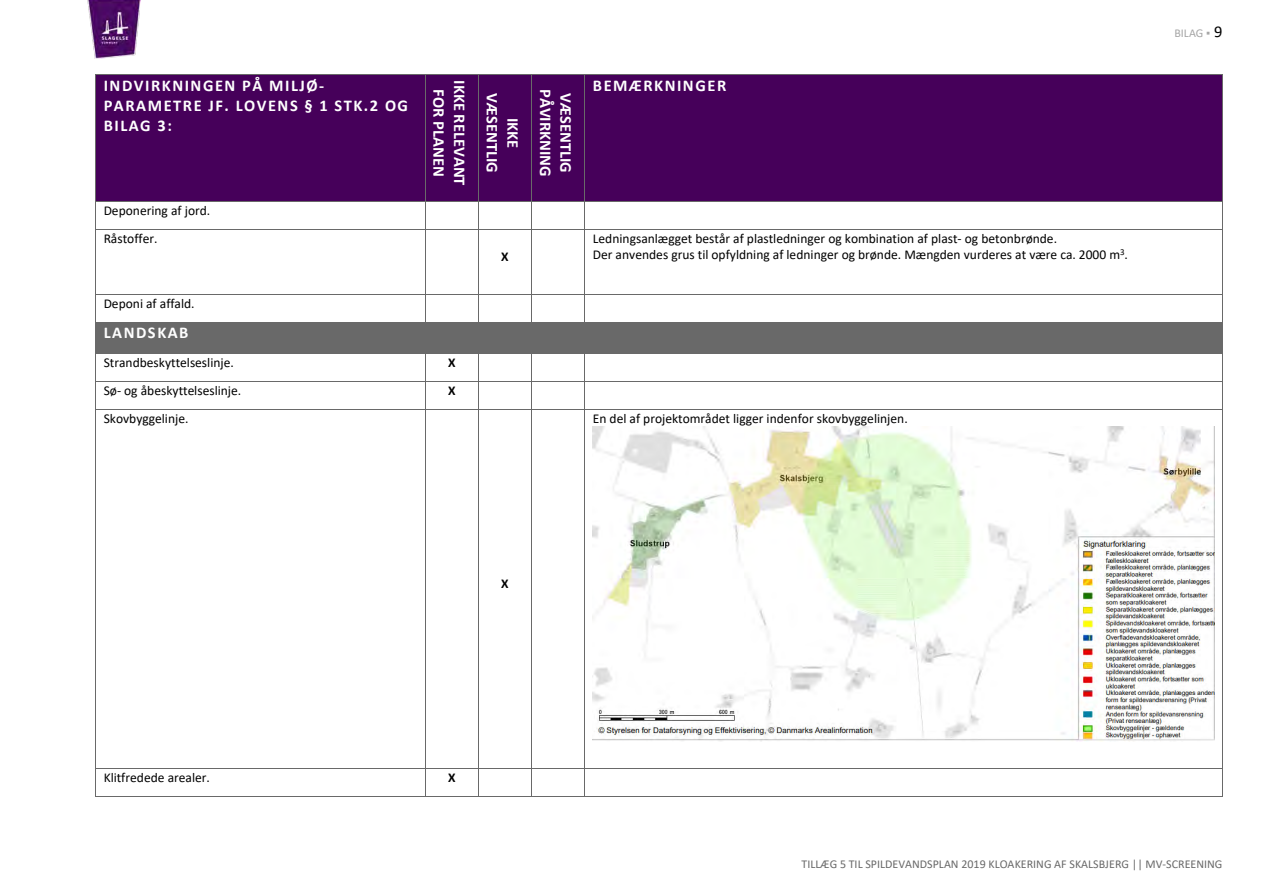
<style>
.page{position:relative;width:1263px;height:893px;background:#fff}
.page>*{position:absolute;margin:0;border:0;box-sizing:border-box;transform-origin:0 0}
.t1{font:700 16.5px/20.1px "Calibri";letter-spacing:.09em;color:#fff}
.t2{font:700 16.5px "Calibri";color:#fff}
.t3{font:13.5px "Calibri";color:#000}
.t4{font:700 13.5px "Calibri";color:#000}
.t5{font:12px "Calibri";color:#696969}
.t6{font:12px "Calibri";color:#a6a6a6}
.s1{font-size:16.5px;color:#000}
</style>
<div class="page">
<img style="left:88px;top:0;width:53px;height:58px">
<div style="left:96px;top:75px;width:329px;height:127px;background:#46005a"></div>
<div style="left:426px;top:75px;width:52px;height:116px;background:#46005a"></div>
<div style="left:479px;top:75px;width:52px;height:116px;background:#46005a"></div>
<div style="left:532px;top:75px;width:52px;height:127px;background:#46005a"></div>
<div style="left:585px;top:75px;width:637px;height:127px;background:#46005a"></div>
<hr style="left:96px;top:74px;width:329px;height:1px;background:#696969">
<hr style="left:426px;top:74px;width:52px;height:1px;background:#696969">
<hr style="left:479px;top:74px;width:52px;height:1px;background:#696969">
<hr style="left:532px;top:74px;width:52px;height:1px;background:#696969">
<hr style="left:585px;top:74px;width:637px;height:1px;background:#696969">
<hr style="left:95px;top:75px;width:1px;height:127px;background:#696969">
<div style="left:425px;top:191px;width:53px;height:10px;background:#46005a"></div>
<hr style="left:425px;top:75px;width:1px;height:127px;background:#696969">
<div style="left:478px;top:191px;width:54px;height:10px;background:#46005a"></div>
<hr style="left:478px;top:75px;width:1px;height:127px;background:#696969">
<hr style="left:531px;top:75px;width:1px;height:127px;background:#696969">
<hr style="left:584px;top:75px;width:1px;height:127px;background:#696969">
<hr style="left:1222px;top:75px;width:1px;height:127px;background:#696969">
<hr style="left:96px;top:202px;width:329px;height:1px;background:#696969">
<hr style="left:426px;top:202px;width:52px;height:1px;background:#696969">
<hr style="left:479px;top:202px;width:52px;height:1px;background:#696969">
<hr style="left:532px;top:202px;width:52px;height:1px;background:#696969">
<hr style="left:585px;top:202px;width:637px;height:1px;background:#696969">
<svg style="left:95px;top:202px;width:1px;height:28px"></svg>
<hr style="left:96px;top:229px;width:329px;height:1px;background:#696969">
<svg style="left:425px;top:202px;width:1px;height:28px"></svg>
<hr style="left:426px;top:229px;width:52px;height:1px;background:#696969">
<svg style="left:478px;top:202px;width:1px;height:28px"></svg>
<hr style="left:479px;top:229px;width:52px;height:1px;background:#696969">
<svg style="left:531px;top:202px;width:1px;height:28px"></svg>
<hr style="left:532px;top:229px;width:52px;height:1px;background:#696969">
<svg style="left:584px;top:202px;width:1px;height:28px"></svg>
<hr style="left:585px;top:229px;width:637px;height:1px;background:#696969">
<svg style="left:1222px;top:202px;width:1px;height:28px"></svg>
<hr style="left:95px;top:230px;width:1px;height:64px;background:#696969">
<hr style="left:425px;top:230px;width:1px;height:64px;background:#696969">
<hr style="left:478px;top:230px;width:1px;height:64px;background:#696969">
<hr style="left:531px;top:230px;width:1px;height:64px;background:#696969">
<hr style="left:584px;top:230px;width:1px;height:64px;background:#696969">
<hr style="left:1222px;top:230px;width:1px;height:64px;background:#696969">
<hr style="left:96px;top:294px;width:329px;height:1px;background:#696969">
<hr style="left:426px;top:294px;width:52px;height:1px;background:#696969">
<hr style="left:479px;top:294px;width:52px;height:1px;background:#696969">
<hr style="left:532px;top:294px;width:52px;height:1px;background:#696969">
<hr style="left:585px;top:294px;width:637px;height:1px;background:#696969">
<div style="left:96px;top:323px;width:329px;height:30px;background:#696969"></div>
<div style="left:426px;top:323px;width:52px;height:20px;background:#696969"></div>
<div style="left:479px;top:323px;width:52px;height:20px;background:#696969"></div>
<div style="left:532px;top:323px;width:52px;height:30px;background:#696969"></div>
<div style="left:593px;top:323px;width:621px;height:20px;background:#696969"></div>
<svg style="left:95px;top:294px;width:1px;height:28px"></svg>
<hr style="left:96px;top:322px;width:329px;height:1px;background:#696969">
<svg style="left:425px;top:294px;width:1px;height:28px"></svg>
<hr style="left:426px;top:322px;width:52px;height:1px;background:#696969">
<svg style="left:478px;top:294px;width:1px;height:28px"></svg>
<hr style="left:479px;top:322px;width:52px;height:1px;background:#696969">
<svg style="left:531px;top:294px;width:1px;height:28px"></svg>
<hr style="left:532px;top:322px;width:52px;height:1px;background:#696969">
<svg style="left:584px;top:294px;width:1px;height:28px"></svg>
<hr style="left:585px;top:322px;width:637px;height:1px;background:#696969">
<svg style="left:1222px;top:294px;width:1px;height:28px"></svg>
<hr style="left:95px;top:322px;width:1px;height:31px;background:#696969">
<div style="left:425px;top:343px;width:53px;height:10px;background:#696969"></div>
<hr style="left:425px;top:322px;width:1px;height:31px;background:#696969">
<div style="left:478px;top:343px;width:54px;height:10px;background:#696969"></div>
<hr style="left:478px;top:322px;width:1px;height:31px;background:#696969">
<hr style="left:531px;top:322px;width:1px;height:31px;background:#696969">
<div style="left:585px;top:343px;width:638px;height:10px;background:#696969"></div>
<hr style="left:584px;top:322px;width:1px;height:31px;background:#696969">
<hr style="left:1222px;top:322px;width:1px;height:31px;background:#696969">
<hr style="left:96px;top:353px;width:329px;height:1px;background:#696969">
<hr style="left:426px;top:353px;width:52px;height:1px;background:#696969">
<hr style="left:479px;top:353px;width:52px;height:1px;background:#696969">
<hr style="left:532px;top:353px;width:52px;height:1px;background:#696969">
<hr style="left:585px;top:353px;width:637px;height:1px;background:#696969">
<hr style="left:96px;top:381px;width:329px;height:1px;background:#696969">
<hr style="left:426px;top:381px;width:52px;height:1px;background:#696969">
<hr style="left:479px;top:381px;width:52px;height:1px;background:#696969">
<hr style="left:532px;top:381px;width:52px;height:1px;background:#696969">
<hr style="left:585px;top:381px;width:637px;height:1px;background:#696969">
<svg style="left:95px;top:353px;width:1px;height:57px"></svg>
<hr style="left:96px;top:409px;width:329px;height:1px;background:#696969">
<svg style="left:425px;top:353px;width:1px;height:57px"></svg>
<hr style="left:426px;top:409px;width:52px;height:1px;background:#696969">
<svg style="left:478px;top:353px;width:1px;height:57px"></svg>
<hr style="left:479px;top:409px;width:52px;height:1px;background:#696969">
<svg style="left:531px;top:353px;width:1px;height:57px"></svg>
<hr style="left:532px;top:409px;width:52px;height:1px;background:#696969">
<svg style="left:584px;top:353px;width:1px;height:57px"></svg>
<hr style="left:585px;top:409px;width:637px;height:1px;background:#696969">
<svg style="left:1222px;top:353px;width:1px;height:57px"></svg>
<hr style="left:95px;top:410px;width:1px;height:358px;background:#696969">
<hr style="left:425px;top:410px;width:1px;height:358px;background:#696969">
<hr style="left:478px;top:410px;width:1px;height:358px;background:#696969">
<hr style="left:531px;top:410px;width:1px;height:358px;background:#696969">
<hr style="left:584px;top:410px;width:1px;height:358px;background:#696969">
<hr style="left:1222px;top:410px;width:1px;height:358px;background:#696969">
<hr style="left:96px;top:768px;width:329px;height:1px;background:#696969">
<hr style="left:426px;top:768px;width:52px;height:1px;background:#696969">
<hr style="left:479px;top:768px;width:52px;height:1px;background:#696969">
<hr style="left:532px;top:768px;width:52px;height:1px;background:#696969">
<hr style="left:585px;top:768px;width:637px;height:1px;background:#696969">
<svg style="left:95px;top:768px;width:1px;height:29px"></svg>
<hr style="left:96px;top:796px;width:329px;height:1px;background:#696969">
<svg style="left:425px;top:768px;width:1px;height:29px"></svg>
<hr style="left:426px;top:796px;width:52px;height:1px;background:#696969">
<svg style="left:478px;top:768px;width:1px;height:29px"></svg>
<hr style="left:479px;top:796px;width:52px;height:1px;background:#696969">
<svg style="left:531px;top:768px;width:1px;height:29px"></svg>
<hr style="left:532px;top:796px;width:52px;height:1px;background:#696969">
<svg style="left:584px;top:768px;width:1px;height:29px"></svg>
<hr style="left:585px;top:796px;width:637px;height:1px;background:#696969">
<svg style="left:1222px;top:768px;width:1px;height:29px"></svg>
<img style="left:593px;top:426px;width:621px;height:315px">
<p class="t1" style="left:104px;top:75px;width:306px">INDVIRKNINGEN PÅ MILJØ-<br>PARAMETRE JF. LOVENS § 1 STK.2 OG<br>BILAG 3:</p>
<p class="t2" style="left:471px;top:80px;width:107px;rotate:90deg">IKKE RELEVANT</p>
<p class="t2" style="left:451px;top:89px;width:89px;rotate:90deg">FOR PLANEN</p>
<p class="t3" style="left:104px;top:201px;width:108px">Deponering af jord.</p>
<p class="t3" style="left:104px;top:229px;width:55px">Råstoffer.</p>
<p class="t3" style="left:104px;top:294px;width:92px">Deponi af affald.</p>
<p class="t1" style="left:104px;top:323px;width:86px">LANDSKAB</p>
<p class="t3" style="left:104px;top:353px;width:132px">Strandbeskyttelseslinje.</p>
<p class="t4" style="left:448px;top:353px;width:9px">X</p>
<p class="t3" style="left:104px;top:381px;width:139px">Sø- og åbeskyttelseslinje.</p>
<p class="t4" style="left:448px;top:381px;width:9px">X</p>
<p class="t3" style="left:104px;top:409px;width:86px">Skovbyggelinje.</p>
<p class="t2" style="left:504px;top:93px;width:81px;rotate:90deg">VÆSENTLIG</p>
<p class="t2" style="left:557px;top:89px;width:89px;rotate:90deg">PÅVIRKNING</p>
<p class="t2" style="left:578px;top:93px;width:81px;rotate:90deg">VÆSENTLIG</p>
<p class="t1" style="left:523px;top:118px;width:32px;rotate:90deg">IKKE</p>
<p class="t4" style="left:501px;top:247px;width:9px">X</p>
<p class="t1" style="left:593px;top:75px;width:135px">BEMÆRKNINGER</p>
<p class="t3" style="left:593px;top:229px;width:466px">Ledningsanlægget består af plastledninger og kombination af plast- og betonbrønde.</p>
<p class="t3" style="left:593px;top:246px;width:537px">Der anvendes grus til opfyldning af ledninger og brønde. Mængden vurderes at være ca. 2000 m<sup>3</sup>.</p>
<p class="t3" style="left:593px;top:409px;width:316px">En del af projektområdet ligger indenfor skovbyggelinjen.</p>
<p class="t6" style="left:1174px;top:25px;width:50px">BILAG ▪ <span class="s1">9</span></p>
<p class="t4" style="left:501px;top:574px;width:9px">X</p>
<p class="t3" style="left:104px;top:768px;width:108px">Klitfredede arealer.</p>
<p class="t4" style="left:448px;top:768px;width:9px">X</p>
<p class="t5" style="left:802px;top:856px;width:422px">TILLÆG 5 TIL SPILDEVANDSPLAN 2019 KLOAKERING AF SKALSBJERG || MV-SCREENING</p>
</div>
